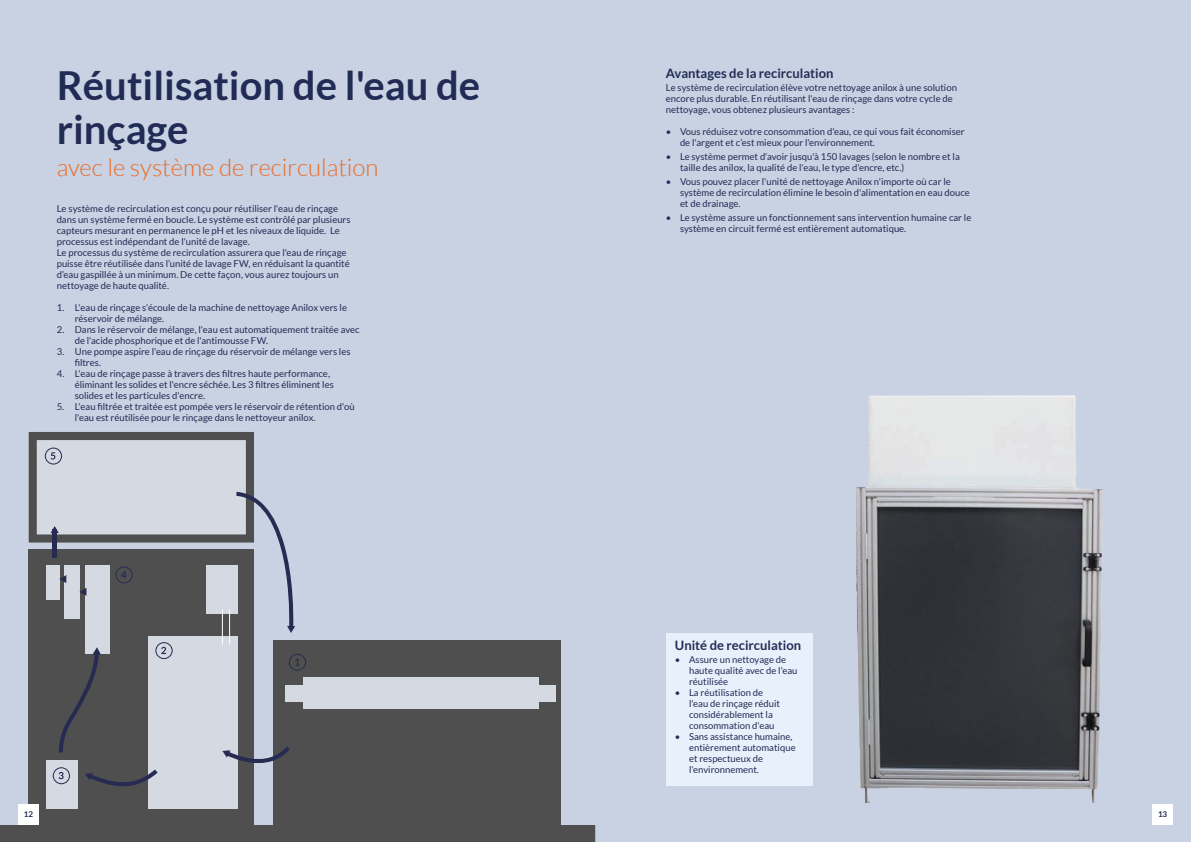
<style>
.page{position:relative;width:1191px;height:842px;background:#fff}
.page>*{position:absolute;margin:0;border:0;box-sizing:border-box;transform-origin:0 0}
.t1{font:700 40px/44px "Lato";color:#212c56}
.t2{font:300 24px "Lato";color:#ed6a24}
.t3{font:700 13px "Lato";color:#212c56}
.t4{font:9.5px/11px "Lato";color:#212c56}
.t5{font:700 8px "Lato";color:#212c56}
</style>
<div class="page">
<div style="left:0;top:0;width:595px;height:842px;background:#c8d2e2"></div>
<div style="left:29px;top:549px;width:225px;height:277px;background:#504f4f"></div>
<div style="left:274px;top:640px;width:287px;height:186px;background:#504f4f"></div>
<div style="left:0;top:825px;width:595px;height:17px;background:#504f4f"></div>
<div style="left:148px;top:636px;width:90px;height:172px;background:#d5d9e1"></div>
<div style="left:46px;top:760px;width:32px;height:48px;background:#d5d9e1"></div>
<div style="left:85px;top:565px;width:24px;height:89px;background:#d5d9e1"></div>
<div style="left:303px;top:677px;width:235px;height:32px;background:#d5d9e1"></div>
<div style="left:538px;top:685px;width:18px;height:16px;background:#d5d9e1"></div>
<div style="left:285px;top:685px;width:18px;height:16px;background:#d5d9e1"></div>
<svg style="left:222px;top:742px;width:68px;height:25px"></svg>
<svg style="left:85px;top:769px;width:73px;height:18px"></svg>
<svg style="left:59px;top:647px;width:42px;height:105px"></svg>
<hr style="left:229px;top:609px;width:1px;height:35px;background:#fff">
<hr style="left:222px;top:609px;width:1px;height:35px;background:#fff">
<svg style="left:53px;top:767px;width:17px;height:17px"></svg>
<svg style="left:155px;top:642px;width:18px;height:17px"></svg>
<svg style="left:29px;top:432px;width:266px;height:201px"></svg>
<svg style="left:289px;top:654px;width:17px;height:17px"></svg>
<div style="left:595px;top:0;width:596px;height:842px;background:#c8d2e2"></div>
<img style="left:856px;top:395px;width:247px;height:407px">
<div style="left:666px;top:633px;width:147px;height:152px;background:#e8f1fb"></div>
<div style="left:18px;top:805px;width:21px;height:19px;background:#fff"></div>
<div style="left:1152px;top:805px;width:21px;height:19px;background:#fff"></div>
<h1 class="t1" style="left:57px;top:63px;width:425px">Réutilisation de l'eau de rinçage</h1>
<h2 class="t2" style="left:57px;top:154px;width:323px">avec le système de recirculation</h2>
<p class="t4" style="left:57px;top:203px;width:295px">Le système de recirculation est conçu pour réutiliser l'eau de rinçage dans un système fermé en boucle. Le système est contrôlé par plusieurs capteurs mesurant en permanence le pH et les niveaux de liquide. Le processus est indépendant de l'unité de lavage.<br>Le processus du système de recirculation assurera que l'eau de rinçage puisse être réutilisée dans l’unité de lavage FW, en réduisant la quantité d’eau gaspillée à un minimum. De cette façon, vous aurez toujours un nettoyage de haute qualité.</p>
<p class="t4" style="left:75px;top:302px;width:274px;text-indent:-18px">1. L'eau de rinçage s'écoule de la machine de nettoyage Anilox vers le réservoir de mélange.</p>
<p class="t4" style="left:75px;top:324px;width:286px;text-indent:-18px">2. Dans le réservoir de mélange, l'eau est automatiquement traitée avec de l'acide phosphorique et de l'antimousse FW.</p>
<p class="t4" style="left:75px;top:346px;width:277px;text-indent:-18px">3. Une pompe aspire l'eau de rinçage du réservoir de mélange vers les filtres.</p>
<p class="t4" style="left:75px;top:368px;width:261px;text-indent:-18px">4. L'eau de rinçage passe à travers des filtres haute performance, éliminant les solides et l'encre séchée. Les 3 filtres éliminent les solides et les particules d'encre.</p>
<p class="t4" style="left:75px;top:401px;width:281px;text-indent:-18px">5. L'eau filtrée et traitée est pompée vers le réservoir de rétention d'où l'eau est réutilisée pour le rinçage dans le nettoyeur anilox.</p>
<h3 class="t3" style="left:666px;top:66px;width:169px">Avantages de la recirculation</h3>
<p class="t4" style="left:666px;top:82px;width:293px">Le système de recirculation élève votre nettoyage anilox à une solution encore plus durable. En réutilisant l'eau de rinçage dans votre cycle de nettoyage, vous obtenez plusieurs avantages :</p>
<p class="t4" style="left:680px;top:126px;width:286px;text-indent:-14px">• Vous réduisez votre consommation d'eau, ce qui vous fait économiser de l'argent et c’est mieux pour l'environnement.</p>
<p class="t4" style="left:680px;top:151px;width:281px;text-indent:-14px">• Le système permet d'avoir jusqu'à 150 lavages (selon le nombre et la taille des anilox, la qualité de l'eau, le type d'encre, etc.)</p>
<p class="t4" style="left:680px;top:176px;width:291px;text-indent:-14px">• Vous pouvez placer l'unité de nettoyage Anilox n'importe où car le système de recirculation élimine le besoin d'alimentation en eau douce et de drainage.</p>
<p class="t4" style="left:680px;top:212px;width:293px;text-indent:-14px">• Le système assure un fonctionnement sans intervention humaine car le système en circuit fermé est entièrement automatique.</p>
<h3 class="t3" style="left:675px;top:638px;width:128px">Unité de recirculation</h3>
<p class="t4" style="left:689px;top:654px;width:110px;text-indent:-14px">• Assure un nettoyage de haute qualité avec de l'eau réutilisée</p>
<p class="t4" style="left:689px;top:687px;width:93px;text-indent:-14px">• La réutilisation de l'eau de rinçage réduit considérablement la consommation d'eau</p>
<p class="t4" style="left:689px;top:731px;width:108px;text-indent:-14px">• Sans assistance humaine, entièrement automatique et respectueux de l'environnement.</p>
<p class="t5" style="left:24px;top:810px;width:11px">12</p>
<p class="t5" style="left:1158px;top:810px;width:11px">71 3</p>
<p class="t5" style="left:28px;top:809px;width:6px">6</p>
</div>
